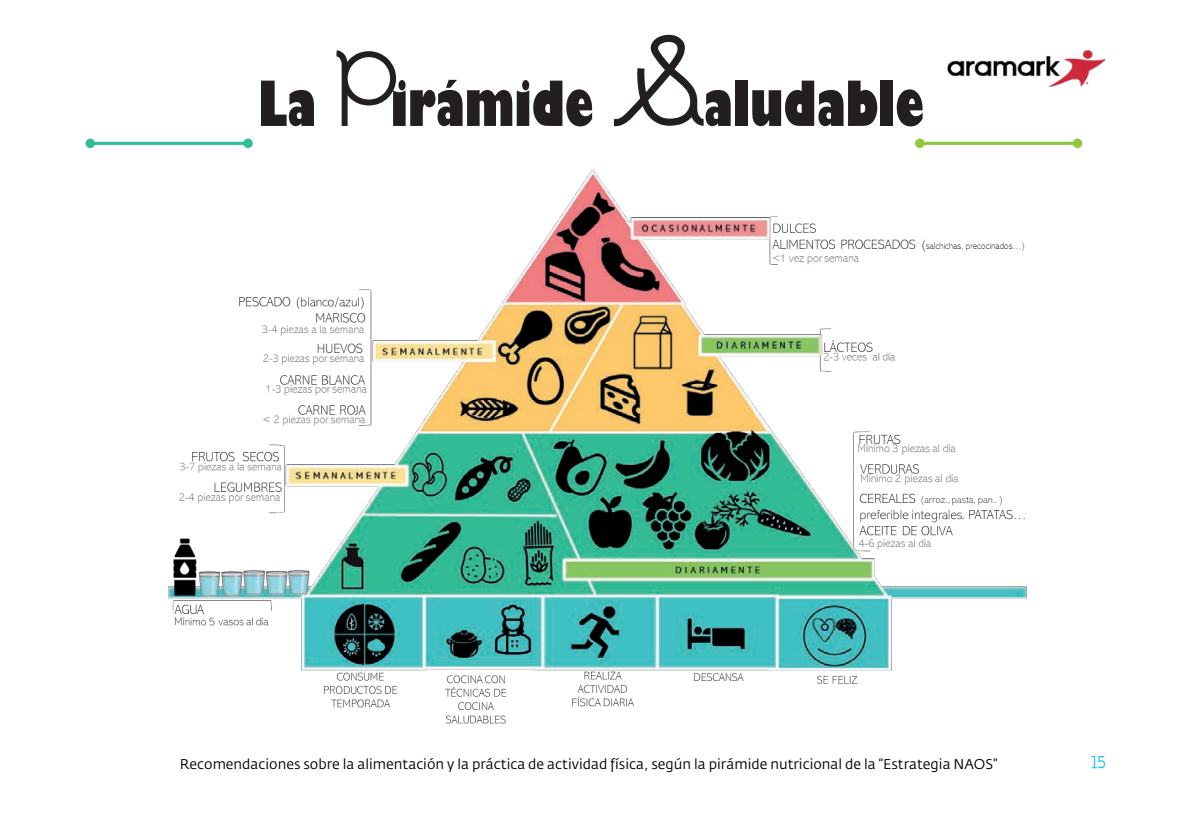
<style>
.page{position:relative;width:1185px;height:813px;background:#fff}
.page>*{position:absolute;margin:0;border:0;box-sizing:border-box;transform-origin:0 0}
.t1{font:159.08px "Tia Marcia";color:#231f20}
.t2{font:800 condensed 60.73px "Gill Sans";color:#231f20}
.t3{font:17.5px "Candy Round BTN";color:#00bfff}
.t4{font:14px "Fedra Sans Std";color:#000}
.s1{font-family:"Tia Marcia";font-weight:400;font-stretch:normal;font-size:132.65px}
</style>
<div class="page">
<img style="left:947px;top:50px;width:159px;height:37px">
<hr style="left:920px;top:142px;width:157px;height:3px;background:#90c73d">
<div style="left:1073px;top:139px;width:9px;height:9px;background:#90c73d;border-radius:50%"></div>
<div style="left:915px;top:139px;width:9px;height:9px;background:#90c73d;border-radius:50%"></div>
<hr style="left:90px;top:142px;width:158px;height:3px;background:#33bc98">
<div style="left:243px;top:139px;width:10px;height:9px;background:#33bc98;border-radius:50%"></div>
<div style="left:86px;top:139px;width:9px;height:9px;background:#33bc98;border-radius:50%"></div>
<img style="left:168px;top:170px;width:859px;height:554px">
<h2 class="t2" style="left:258px;top:66px;width:337px">La <span class="s1">P</span>irámide</h2>
<h1 class="t1" style="left:614px;top:-12px;width:91px">S</h1>
<h2 class="t2" style="left:703px;top:66px;width:222px">aludable</h2>
<p class="t4" style="left:180px;top:755px;width:819px">Recomendaciones sobre la alimentación y la práctica de actividad física, según la pirámide nutricional de la “Estrategia NAOS”</p>
<p class="t3" style="left:1092px;top:752px;width:15px">15</p>
</div>
